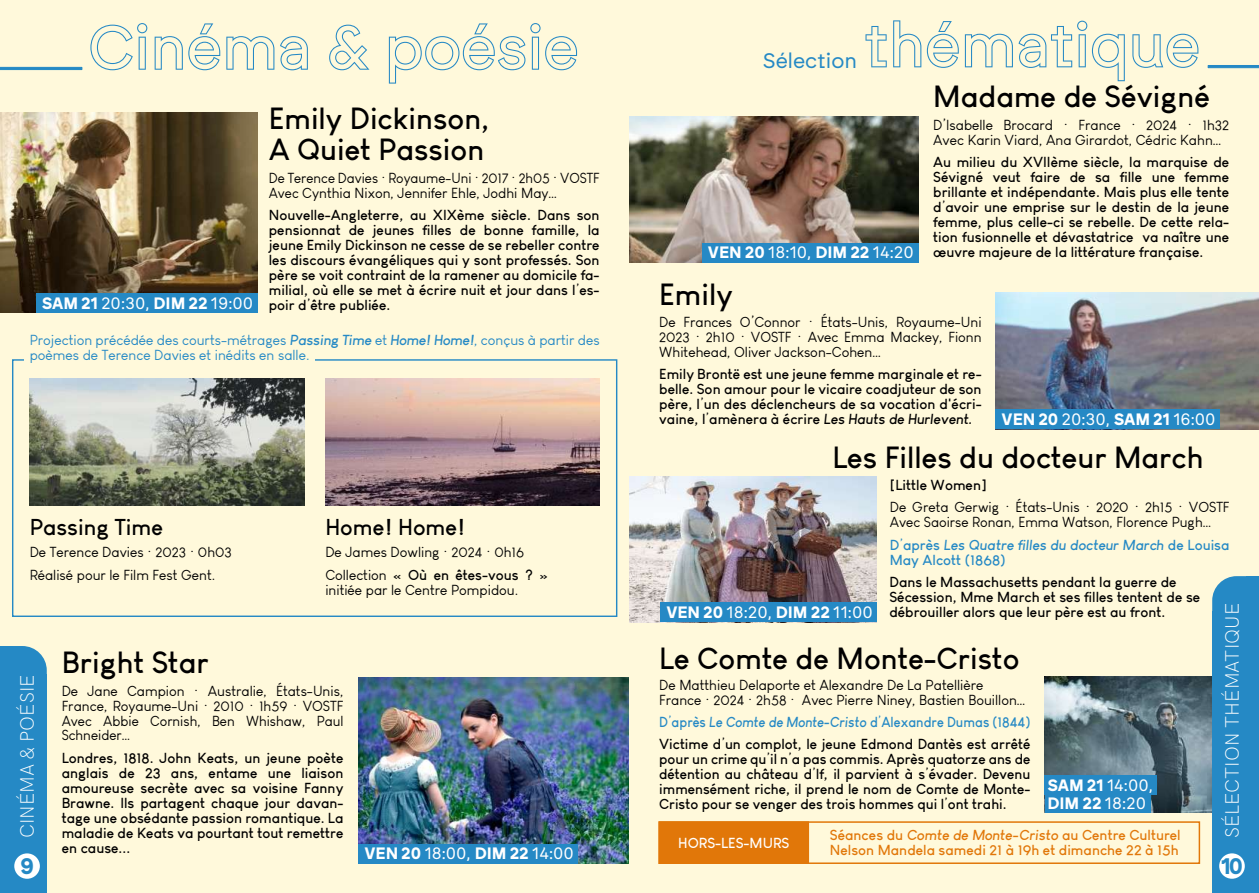
<style>
.page{position:relative;width:1259px;height:893px;background:#fff9db}
.page>*{position:absolute;margin:0;border:0;box-sizing:border-box;transform-origin:0 0}
.t1{font:700 30px/31.5px "Louis George Cafe";color:#000}
.t2{font:700 22.5px "Louis George Cafe";color:#010101}
.t3{font:700 22.5px "Brockmann";color:#2589c5}
.t4{font:21px "Brockmann";color:#2589c5}
.t5{font:19.5px "HK Grotesk Light Legacy";color:#fff}
.t6{font:16.5px/18px "Brockmann";color:#fff}
.t7{font:700 16.5px "Brockmann";color:#fff}
.t8{font:700 14.25px/15px "Louis George Cafe";color:#000;text-align:justify}
.t9{font:14.25px/15px "Louis George Cafe";color:#000}
.t10{font:14.25px/22.5px "Louis George Cafe";color:#010101}
.t11{font:14.25px/15px "Louis George Cafe";color:#2589c5}
.t12{font:700 14.25px/15px "Louis George Cafe";color:#e17709}
.t13{font:700 14.25px/15px "Louis George Cafe";color:#2589c5}
.t14{font:700 14.25px "Louis George Cafe";color:#fff}
.s1{font-weight:400}
.s2{font-weight:700}
.s3{font-weight:700;font-style:italic}
.s4{font-style:italic}
.s5{color:#2589c5}
.s6{font-weight:400;color:#2589c5}
.s7{font-style:italic;color:#2589c5}
</style>
<div class="page">
<img style="left:1044px;top:677px;width:168px;height:136px">
<div style="left:1044px;top:775px;width:113px;height:20px;background:#2589c5"></div>
<div style="left:1044px;top:793px;width:106px;height:20px;background:#2589c5"></div>
<img style="left:995px;top:292px;width:264px;height:137px">
<svg style="left:1212px;top:576px;width:34px;height:35px"></svg>
<div style="left:1246px;top:576px;width:13px;height:59px;background:#2589c5"></div>
<div style="left:1212px;top:611px;width:47px;height:282px;background:#2589c5"></div>
<div style="left:1219px;top:853px;width:25px;height:26px;background:#fff;border-radius:50%"></div>
<div style="left:658px;top:821px;width:542px;height:43px;border:2px solid #e17709"></div>
<div style="left:658px;top:821px;width:151px;height:43px;background:#e17709;border:2px solid #e17709"></div>
<img style="left:30px;top:378px;width:274px;height:128px">
<img style="left:0;top:112px;width:257px;height:201px">
<svg style="left:0;top:67px;width:82px;height:3px"></svg>
<svg style="left:90px;top:23px;width:487px;height:61px;background:#eaeed8"></svg>
<img style="left:358px;top:678px;width:271px;height:185px">
<div style="left:358px;top:844px;width:220px;height:20px;background:#2589c5"></div>
<div style="left:36px;top:293px;width:222px;height:20px;background:#2589c5"></div>
<img style="left:325px;top:378px;width:274px;height:128px">
<div style="left:24px;top:354px;width:291px;height:16px;background:#fff9db"></div>
<svg style="left:13px;top:646px;width:34px;height:28px"></svg>
<div style="left:0;top:674px;width:47px;height:219px;background:#2589c5"></div>
<div style="left:14px;top:853px;width:26px;height:26px;background:#fff;border-radius:50%"></div>
<div style="left:0;top:646px;width:13px;height:59px;background:#2589c5"></div>
<svg style="left:1208px;top:65px;width:51px;height:3px"></svg>
<svg style="left:865px;top:20px;width:333px;height:61px;background:#eaeed8"></svg>
<img style="left:629px;top:116px;width:289px;height:146px">
<div style="left:702px;top:243px;width:216px;height:19px;background:#2589c5"></div>
<div style="left:995px;top:409px;width:225px;height:20px;background:#2589c5"></div>
<img style="left:630px;top:476px;width:247px;height:146px">
<div style="left:660px;top:602px;width:217px;height:20px;background:#2589c5"></div>
<h1 class="t1" style="left:269px;top:103px;width:223px">Emily Dickinson,<br>A Quiet Passion</h1>
<p class="t9" style="left:269px;top:170px;width:332px">De Terence Davies · Royaume-Uni · 2017 · 2h05 · VOSTF<br>Avec Cynthia Nixon, Jennifer Ehle, Jodhi May…</p>
<p class="t8" style="left:269px;top:208px;width:332px">Nouvelle-Angleterre, au XIXème siècle. Dans son pensionnat de jeunes filles de bonne famille, la jeune Emily Dickinson ne cesse de se rebeller contre les discours évangéliques qui y sont professés. Son père se voit contraint de la ramener au domicile fa&shy;milial, où elle se met à écrire nuit et jour dans l<span class="s1">’</span>es&shy;poir d<span class="s1">’</span>être publiée.</p>
<p class="t6" style="left:42px;top:294px;width:213px"><span class="s2">SAM 21</span> 20:30, <span class="s2">DIM 22</span> 19:00</p>
<p class="t11" style="left:30px;top:333px;width:571px">Projection précédée des courts-métrages <span class="s3">Passing Time</span> et <span class="s3">Home! Home!</span>, conçus à partir des poèmes de Terence Davies et inédits en salle.</p>
<p class="t7" style="left:46px;top:293px;width:184px">VEN 0 <span class="s1">18:00,</span> DIM 22 <span class="s1">11</span></p>
<h3 class="t4" style="left:762px;top:48px;width:96px">Sélection</h3>
<p class="t6" style="left:708px;top:243px;width:207px"><span class="s2">VEN 20</span> 18:10, <span class="s2">DIM 22</span> 14:20</p>
<h1 class="t1" style="left:933px;top:81px;width:278px">Madame de Sévigné</h1>
<p class="t9" style="left:933px;top:117px;width:297px">D’Isabelle Brocard · France · 2024 · 1h32<br>Avec Karin Viard, Ana Girardot, Cédric Kahn…</p>
<p class="t8" style="left:933px;top:155px;width:297px">Au milieu du XVIIème siècle, la marquise de Sévigné veut faire de sa fille une femme brillante et indépendante. Mais plus elle tente d<span class="s1">’</span>avoir une emprise sur le destin de la jeune femme, plus celle-ci se rebelle. De cette rela&shy;tion fusionnelle et dévastatrice va naître une œuvre majeure de la littérature française.</p>
<h1 class="t1" style="left:659px;top:278px;width:75px">Emily</h1>
<p class="t9" style="left:659px;top:315px;width:324px;text-align:justify">De Frances O’Connor · États-Unis, Royaume-Uni 2023 · 2h10 · VOSTF · Avec Emma Mackey, Fionn Whitehead, Oliver Jackson-Cohen…</p>
<p class="t8" style="left:659px;top:367px;width:324px">Emily Brontë est une jeune femme marginale et re&shy;belle. Son amour pour le vicaire coadjuteur de son père, l<span class="s1">’</span>un des déclencheurs de sa vocation d'écri&shy;vaine, l<span class="s1">’</span>amènera à écrire <span class="s4">Les Hauts de Hurlevent.</span></p>
<p class="t6" style="left:1001px;top:410px;width:216px"><span class="s2">VEN 20</span> 20:30, <span class="s2">SAM 21</span> 16:00</p>
<h1 class="t1" style="left:832px;top:442px;width:373px">Les Filles du docteur March</h1>
<p class="t8" style="left:889px;top:477px;width:99px">[Little Women]</p>
<p class="t9" style="left:889px;top:500px;width:341px">De Greta Gerwig · États-Unis · 2020 · 2h15 · VOSTF<br>Avec Saoirse Ronan, Emma Watson, Florence Pugh…</p>
<p class="t13" style="left:889px;top:537px;width:341px">D<span class="s1">’</span>après <span class="s4">Les Quatre filles du docteur March</span> de Louisa<br>May Alcott (1868)</p>
<p class="t8" style="left:889px;top:575px;width:312px;text-align:left">Dans le Massachusetts pendant la guerre de<br>Sécession, Mme March et ses filles tentent de se débrouiller alors que leur père est au front.</p>
<h2 class="t2" style="left:30px;top:515px;width:135px">Passing Time</h2>
<p class="t10" style="left:30px;top:541px;width:204px">De Terence Davies · 2023 · 0h03<br>Réalisé pour le Film Fest Gent.</p>
<h2 class="t2" style="left:325px;top:515px;width:141px">Home! Home!</h2>
<p class="t10" style="left:325px;top:541px;width:224px">De James Dowling · 2024 · 0h16<br>Collection « <span class="s2">Où en êtes-vous ?</span> »</p>
<p class="t10" style="left:325px;top:579px;width:194px">initiée par le Centre Pompidou.</p>
<h3 class="t5" style="left:1225px;top:838px;width:237px;rotate:-90deg">SÉLECTION THÉMATIQUE</h3>
<p class="t6" style="left:666px;top:603px;width:208px"><span class="s2">VEN 20</span> 18:20, <span class="s2">DIM 22</span> 11:00</p>
<h1 class="t1" style="left:659px;top:643px;width:362px">Le Comte de Monte-Cristo</h1>
<h1 class="t1" style="left:62px;top:647px;width:149px">Bright Star</h1>
<p class="t9" style="left:62px;top:683px;width:283px;text-align:justify">De Jane Campion · Australie, États-Unis, France, Royaume-Uni · 2010 · 1h59 · VOSTF Avec Abbie Cornish, Ben Whishaw, Paul Schneider…</p>
<p class="t8" style="left:62px;top:750px;width:283px">Londres, 1818. John Keats, un jeune poète anglais de 23 ans, entame une liaison amoureuse secrète avec sa voisine Fanny Brawne. Ils partagent chaque jour davan&shy;tage une obsédante passion romantique. La maladie de Keats va pourtant tout remettre en cause...</p>
<h3 class="t5" style="left:20px;top:838px;width:165px;rotate:-90deg">CINÉMA &amp; POÉSIE</h3>
<p class="t9" style="left:659px;top:677px;width:367px">De Matthieu Delaporte et Alexandre De La Patellière<br>France · 2024 · 2h58 · Avec Pierre Niney, Bastien Bouillon…</p>
<p class="t8" style="left:659px;top:711px;width:373px;line-height:22.5px"><span class="s5">D</span><span class="s6">’</span><span class="s5">après</span> <span class="s7">Le Comte de Monte-Cristo</span> <span class="s5">d</span><span class="s6">’</span><span class="s5">Alexandre Dumas (1844)<br></span>Victime d<span class="s1">’</span>un complot, le jeune Edmond Dantès est arrêté</p>
<p class="t8" style="left:659px;top:752px;width:373px">pour un crime qu<span class="s1">’</span>il n<span class="s1">’</span>a pas commis. Après quatorze ans de détention au château d<span class="s1">’</span>If, il parvient à s<span class="s1">’</span>évader. Devenu immensément riche, il prend le nom de Comte de Monte-Cristo pour se venger des trois hommes qui l<span class="s1">’</span>ont trahi.</p>
<p class="t12" style="left:830px;top:828px;width:352px">Séances du <span class="s4">Comte de Monte-Cristo</span> au Centre Culturel<br>Nelson Mandela samedi 21 à 19h et dimanche 22 à 15h</p>
<p class="t6" style="left:1047px;top:776px;width:106px"><span class="s2">SAM 21</span> 14:00,<br><span class="s2">DIM 22</span> 18:20</p>
<p class="t14" style="left:678px;top:835px;width:113px">HORS-LES-MURS</p>
<p class="t6" style="left:364px;top:845px;width:211px"><span class="s2">VEN 20</span> 18:00, <span class="s2">DIM 22</span> 14:00</p>
<h2 class="t3" style="left:20px;top:853px;width:15px">9</h2>
<h2 class="t3" style="left:1221px;top:853px;width:23px">10</h2>
</div>
